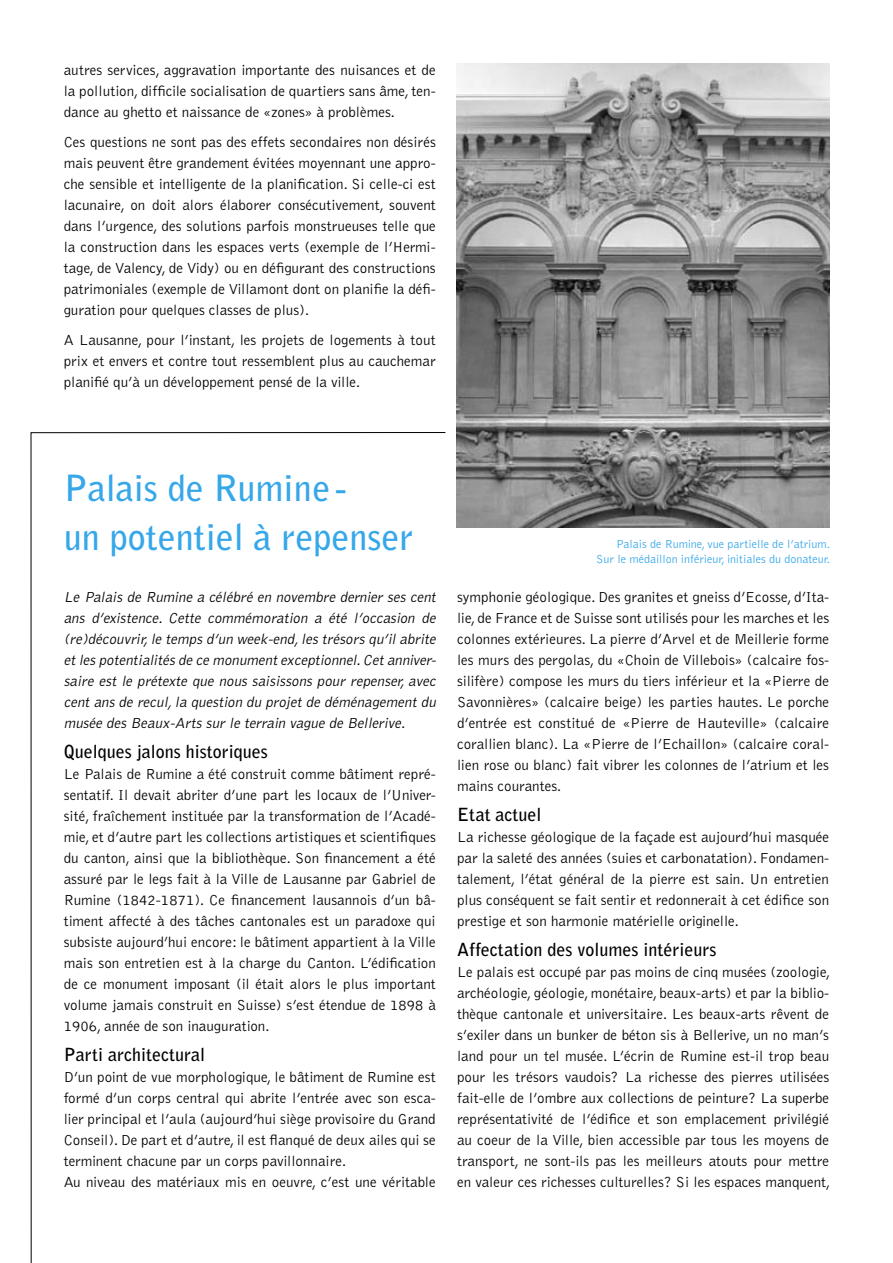
<style>
.page{position:relative;width:893px;height:1263px;background:#fff}
.page>*{position:absolute;margin:0;border:0;box-sizing:border-box;transform-origin:0 0}
.t1{font:700 36px "Bell Gothic";color:#36a7e9}
.t2{font:700 18px "Bell Gothic";color:#000}
.t3{font:300 15px/21px "Bell Gothic";color:#000;text-align:justify}
.t4{font:italic 300 15px/21px "Bell Gothic";color:#000;text-align:justify}
.t5{font:300 12px "Bell Gothic";color:#36a7e9}
</style>
<div class="page">
<img style="left:457px;top:64px;width:372px;height:463px">
<svg style="left:31px;top:432px;width:415px;height:831px"></svg>
<p class="t3" style="left:64px;top:60px;width:374px">autres services, aggravation importante des nuisances et de la pollution, difficile socialisation de quartiers sans âme, ten&shy;dance au ghetto et naissance de «zones» à problèmes.</p>
<p class="t3" style="left:64px;top:132px;width:374px">Ces questions ne sont pas des effets secondaires non désirés mais peuvent être grandement évitées moyennant une appro&shy;che sensible et intelligente de la planification. Si celle-ci est lacunaire, on doit alors élaborer consécutivement, souvent dans l’urgence, des solutions parfois monstrueuses telle que la construction dans les espaces verts (exemple de l’Hermi&shy;tage, de Valency, de Vidy) ou en défigurant des constructions patrimoniales (exemple de Villamont dont on planifie la défi&shy;guration pour quelques classes de plus).</p>
<p class="t3" style="left:64px;top:330px;width:374px">A Lausanne, pour l’instant, les projets de logements à tout prix et envers et contre tout ressemblent plus au cauchemar planifié qu’à un développement pensé de la ville.</p>
<p class="t1" style="left:64px;top:466px;width:285px">Palais de Rumine -</p>
<p class="t1" style="left:64px;top:515px;width:351px">un potentiel à repenser</p>
<p class="t4" style="left:64px;top:587px;width:377px">Le Palais de Rumine a célébré en novembre dernier ses cent ans d’existence. Cette commémoration a été l’occasion de (re)découvrir,le temps d’un week-end,les trésors qu’il abrite etles potentialités de ce monumentexceptionnel.Cetanniver&shy;saire est le prétexte que nous saisissons pour repenser,avec cent ans de recul,la question du projet de déménagement du musée des Beaux-Arts sur le terrain vague de Bellerive.</p>
<p class="t2" style="left:64px;top:741px;width:205px">Quelques jalons historiques</p>
<p class="t3" style="left:64px;top:764px;width:374px">Le Palais de Rumine a été construit comme bâtiment repré&shy;sentatif. Il devait abriter d’une part les locaux de l’Univer&shy;sité, fraîchement instituée par la transformation de l’Acadé&shy;mie, et d’autre part les collections artistiques et scientifiques du canton, ainsi que la bibliothèque. Son financement a été assuré par le legs fait à la Ville de Lausanne par Gabriel de Rumine (1842-1871). Ce financement lausannois d’un bâ&shy;timent affecté à des tâches cantonales est un paradoxe qui subsiste aujourd’hui encore: le bâtiment appartient à la Ville mais son entretien est à la charge du Canton. L’édification de ce monument imposant (il était alors le plus important volume jamais construit en Suisse) s’est étendue de 1898 à 1906, année de son inauguration.</p>
<p class="t2" style="left:64px;top:1044px;width:143px">Parti architectural</p>
<p class="t3" style="left:64px;top:1067px;width:374px">D’un point de vue morphologique, le bâtiment de Rumine est formé d’un corps central qui abrite l’entrée avec son esca&shy;lier principal et l’aula (aujourd’hui siège provisoire du Grand Conseil). De part et d’autre, il est flanqué de deux ailes qui se terminent chacune par un corps pavillonnaire.</p>
<p class="t3" style="left:64px;top:1172px;width:373px">Au niveau des matériaux mis en oeuvre, c’est une véritable</p>
<p class="t5" style="left:616px;top:538px;width:216px">Palais de Rumine, vue partielle de l’atrium.</p>
<p class="t5" style="left:596px;top:552px;width:236px">Sur le médaillon inférieur, initiales du donateur.</p>
<p class="t3" style="left:457px;top:587px;width:374px">symphonie géologique. Des granites et gneiss d’Ecosse, d’Ita&shy;lie, de France et de Suisse sont utilisés pour les marches et les colonnes extérieures. La pierre d’Arvel et de Meillerie forme les murs des pergolas, du «Choin de Villebois» (calcaire fos&shy;silifère) compose les murs du tiers inférieur et la «Pierre de Savonnières» (calcaire beige) les parties hautes. Le porche d’entrée est constitué de «Pierre de Hauteville» (calcaire corallien blanc). La «Pierre de l’Echaillon» (calcaire coral&shy;lien rose ou blanc) fait vibrer les colonnes de l’atrium et les mains courantes.</p>
<p class="t2" style="left:457px;top:804px;width:86px">Etat actuel</p>
<p class="t3" style="left:457px;top:827px;width:374px">La richesse géologique de la façade est aujourd’hui masquée par la saleté des années (suies et carbonatation). Fondamen&shy;talement, l’état général de la pierre est sain. Un entretien plus conséquent se fait sentir et redonnerait à cet édifice son prestige et son harmonie matérielle originelle.</p>
<p class="t2" style="left:457px;top:939px;width:261px">Affectation des volumes intérieurs</p>
<p class="t3" style="left:457px;top:962px;width:375px">Le palais est occupé par pas moins de cinq musées (zoologie, archéologie, géologie, monétaire, beaux-arts) et par la biblio&shy;thèque cantonale et universitaire. Les beaux-arts rêvent de s’exiler dans un bunker de béton sis à Bellerive, un no man’s land pour un tel musée. L’écrin de Rumine est-il trop beau pour les trésors vaudois? La richesse des pierres utilisées fait-elle de l’ombre aux collections de peinture? La superbe représentativité de l’édifice et son emplacement privilégié au coeur de la Ville, bien accessible par tous les moyens de transport, ne sont-ils pas les meilleurs atouts pour mettre en valeur ces richesses culturelles? Si les espaces manquent,</p>
</div>
